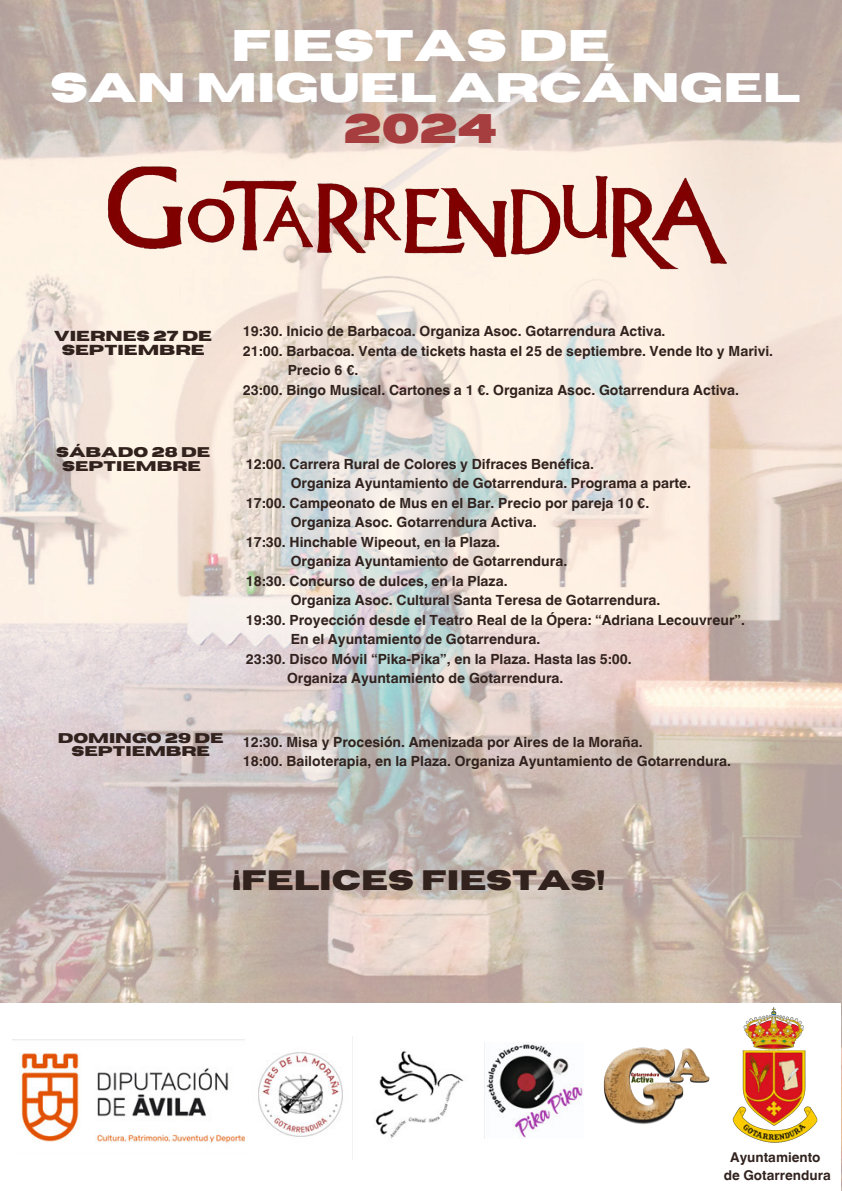
<style>
.page{position:relative;width:842px;height:1191px;background:#fff}
.page>*{position:absolute;margin:0;border:0;box-sizing:border-box;transform-origin:0 0}
.t1{font:700 44px "Horizon";color:#fff}
.t2{font:700 41px/40.5px "Horizon";color:#fff;text-align:center}
.t3{font:700 28px "Horizon";color:#31221e}
.t4{font:700 14.4px/14.2px "Horizon";color:#31221e;text-align:center}
.t5{font:700 14px "Helvetica World";color:#31221e}
.t6{font:700 14px/13.5px "Horizon";color:#31221e;text-align:center}
.t7{font:700 13.5px "Helvetica World";color:#31221e}
.s1{color:#a63e3f}
</style>
<div class="page">
<img style="left:0;top:0;width:842px;height:1190px">
<img style="left:103px;top:161px;width:631px;height:112px">
<div style="left:0;top:1002px;width:841px;height:188px;background:#fff"></div>
<img style="left:722px;top:1002px;width:105px;height:141px">
<img style="left:13px;top:1039px;width:232px;height:104px">
<img style="left:603px;top:1047px;width:107px;height:77px">
<img style="left:486px;top:1042px;width:97px;height:96px">
<img style="left:258px;top:1039px;width:95px;height:110px">
<img style="left:375px;top:1050px;width:89px;height:89px">
<p class="t1" style="left:231px;top:25px;width:380px">FIESTAS DE</p>
<p class="t2" style="left:50px;top:69px;width:752px">SAN MIGUEL ARCÁNGEL<br><span class="s1">2024</span></p>
<p class="t4" style="left:54px;top:329px;width:159px">VIERNES 27 DE<br>SEPTIEMBRE</p>
<p class="t6" style="left:56px;top:446px;width:156px">SÁBADO 28 DE<br>SEPTIEMBRE</p>
<p class="t6" style="left:58px;top:731px;width:168px">DOMINGO 29 DE<br>SEPTIEMBRE</p>
<h1 class="t5" style="left:243px;top:320px;width:424px">19:30. Inicio de Barbacoa. Organiza Asoc. Gotarrendura Activa.</h1>
<p class="t5" style="left:243px;top:339px;width:532px">21:00. Barbacoa. Venta de tickets hasta el 25 de septiembre. Vende Ito y Marivi.</p>
<p class="t5" style="left:288px;top:359px;width:72px">Precio 6 €.</p>
<p class="t5" style="left:243px;top:378px;width:498px">23:00. Bingo Musical. Cartones a 1 €. Organiza Asoc. Gotarrendura Activa.</p>
<p class="t5" style="left:246px;top:452px;width:350px">12:00. Carrera Rural de Colores y Difraces Benéfica.</p>
<p class="t5" style="left:291px;top:471px;width:402px">Organiza Ayuntamiento de Gotarrendura. Programa a parte.</p>
<p class="t5" style="left:246px;top:491px;width:405px">17:00. Campeonato de Mus en el Bar. Precio por pareja 10 €.</p>
<p class="t5" style="left:291px;top:510px;width:247px">Organiza Asoc. Gotarrendura Activa.</p>
<p class="t5" style="left:246px;top:530px;width:256px">17:30. Hinchable Wipeout, en la Plaza.</p>
<p class="t5" style="left:291px;top:549px;width:278px">Organiza Ayuntamiento de Gotarrendura.</p>
<p class="t5" style="left:246px;top:569px;width:263px">18:30. Concurso de dulces, en la Plaza.</p>
<p class="t5" style="left:291px;top:588px;width:371px">Organiza Asoc. Cultural Santa Teresa de Gotarrendura.</p>
<p class="t5" style="left:246px;top:608px;width:501px">19:30. Proyección desde el Teatro Real de la Ópera: “Adriana Lecouvreur”.</p>
<p class="t5" style="left:291px;top:627px;width:251px">En el Ayuntamiento de Gotarrendura.</p>
<p class="t5" style="left:246px;top:647px;width:387px">23:30. Disco Móvil “Pika-Pika”, en la Plaza. Hasta las 5:00.</p>
<p class="t5" style="left:287px;top:666px;width:278px">Organiza Ayuntamiento de Gotarrendura.</p>
<p class="t5" style="left:243px;top:730px;width:401px">12:30. Misa y Procesión. Amenizada por Aires de la Moraña.</p>
<p class="t5" style="left:243px;top:749px;width:490px">18:00. Bailoterapia, en la Plaza. Organiza Ayuntamiento de Gotarrendura.</p>
<p class="t3" style="left:232px;top:866px;width:374px">¡FELICES FIESTAS!</p>
<p class="t7" style="left:730px;top:1145px;width:92px">Ayuntamiento</p>
<p class="t7" style="left:724px;top:1163px;width:109px">de Gotarrendura</p>
</div>
